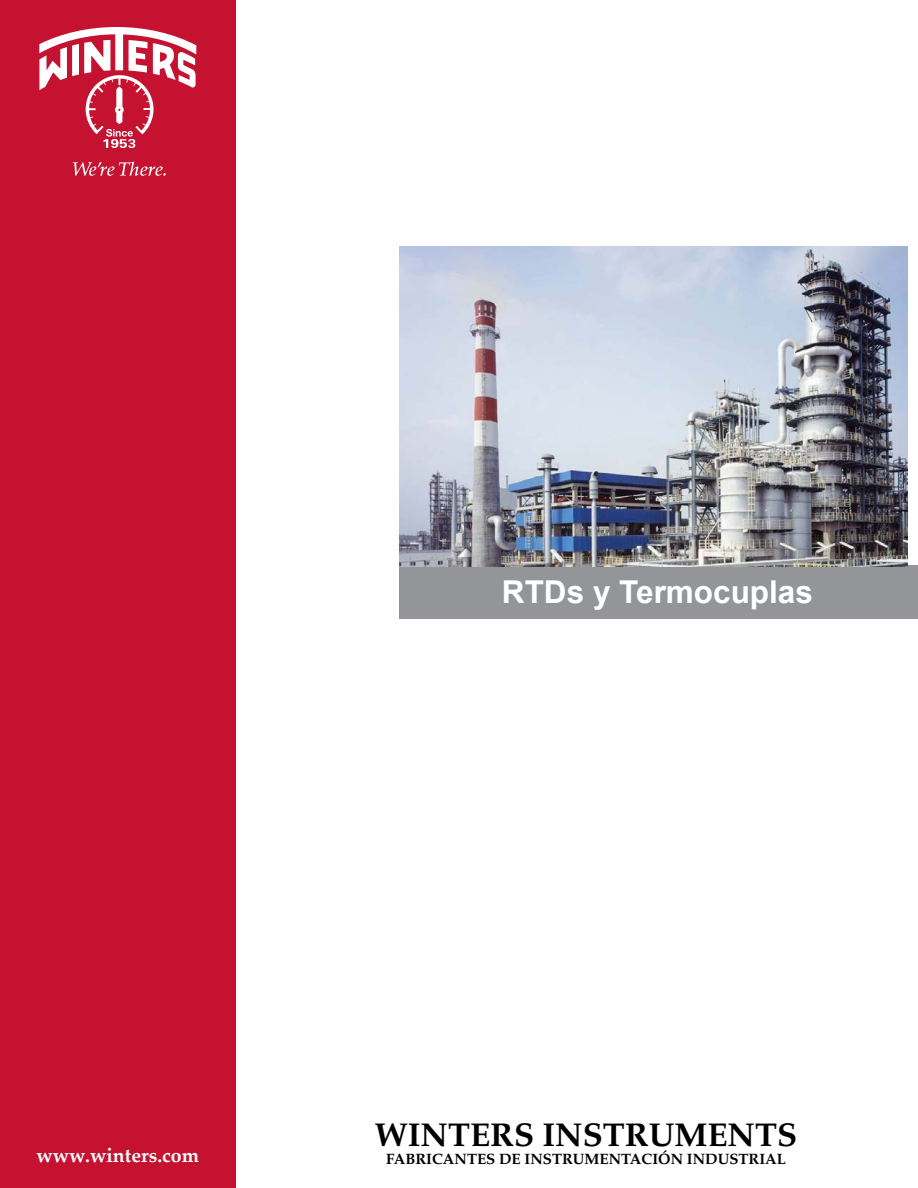
<style>
.page{position:relative;width:918px;height:1188px;background:#fff}
.page>*{position:absolute;margin:0;border:0;box-sizing:border-box;transform-origin:0 0}
.t1{font:700 33px "Palatino";color:#000}
.t2{font:700 31.5px "Arial";color:#fff}
.Table_content{font:700 19.5px "Palatino Linotype";color:#fff}
.t3{font:700 15px "Palatino";color:#000}
</style>
<div class="page">
<div style="left:0;top:0;width:236px;height:1188px;background:#c41230"></div>
<svg style="left:73px;top:162px;width:93px;height:14px"></svg>
<svg style="left:39px;top:27px;width:157px;height:121px"></svg>
<div style="left:399px;top:566px;width:519px;height:54px;background:#939598"></div>
<img style="left:400px;top:246px;width:507px;height:321px">
<p class="t2" style="left:502px;top:570px;width:312px">RTDs y Termocuplas</p>
<p class="t1" style="left:375px;top:1115px;width:424px">WINTERS INSTRUMENTS</p>
<p class="Table_content" style="left:37px;top:1142px;width:164px">www.winters.com</p>
<p class="t3" style="left:386px;top:1150px;width:401px">FABRICANTES DE INSTRUMENTACIÓN INDUSTRIAL</p>
</div>
